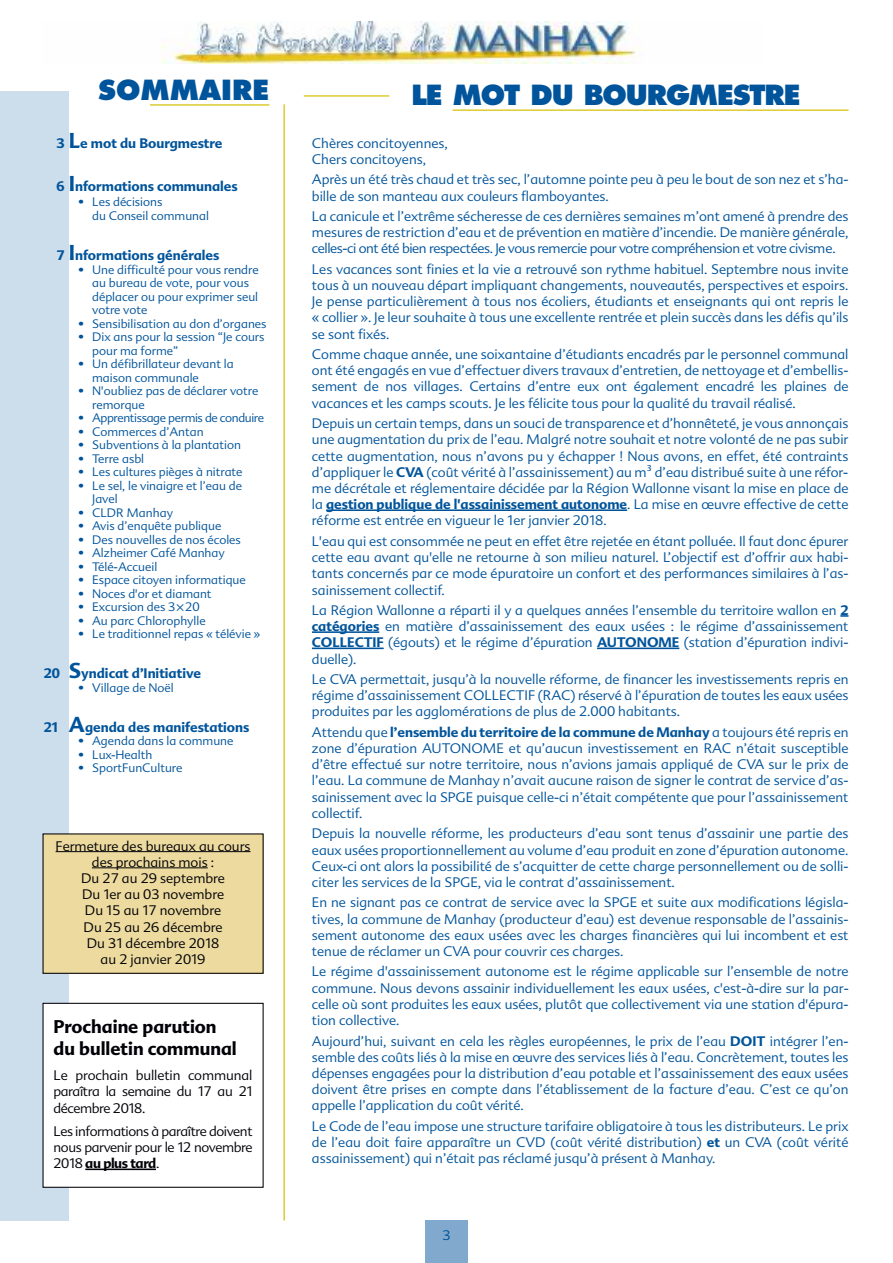
<style>
.page{position:relative;width:893px;height:1263px;background:#fff}
.page>*{position:absolute;margin:0;border:0;box-sizing:border-box;transform-origin:0 0}
.t1{font:800 27px "Futura";letter-spacing:-.04em;color:#00549b}
.t2{font:800 27px "Futura";color:#00549b}
.t3{font:700 18px/21.6px "Advert";color:#000006}
.t4{font:300 13.5px/16.2px "Advert";color:#00549b;text-align:justify}
.t5{font:300 13.5px/16.2px "Advert";letter-spacing:-.005em;color:#000006;text-align:justify}
.t6{font:700 13.5px "Advert";color:#00549b}
.t7{font:300 12px/13.5px "Advert";color:#00549b}
.t8{font:300 12px "Advert";letter-spacing:-.03em;color:#00549b}
.s1{font-size:21px}
.s2{font-family:"Lucida Grande";font-weight:400}
.s3{font-weight:700}
</style>
<div class="page">
<div style="left:0;top:91px;width:69px;height:1129px;background:#ccddeb"></div>
<hr style="left:150px;top:104px;width:119px;height:2px;background:#decc32">
<hr style="left:283px;top:104px;width:2px;height:1116px;background:#decc32">
<hr style="left:326px;top:509px;width:301px;height:2px;background:#00549b">
<svg style="left:840px;top:615px;width:8px;height:2px"></svg>
<hr style="left:312px;top:631px;width:67px;height:2px;background:#00549b">
<hr style="left:312px;top:647px;width:72px;height:2px;background:#00549b">
<hr style="left:597px;top:647px;width:82px;height:2px;background:#00549b">
<img style="left:161px;top:21px;width:475px;height:43px">
<div style="left:425px;top:1220px;width:43px;height:43px;background:#80a9cd"></div>
<hr style="left:304px;top:95px;width:85px;height:2px;background:#decc32">
<hr style="left:453px;top:109px;width:395px;height:2px;background:#decc32">
<div style="left:43px;top:1003px;width:220px;height:184px;background:#fff"></div>
<div style="left:43px;top:1003px;width:221px;height:185px;border:1px solid #000006"></div>
<hr style="left:85px;top:1168px;width:71px;height:2px;background:#000006">
<div style="left:43px;top:834px;width:220px;height:139px;background:#ecda9e"></div>
<div style="left:43px;top:833px;width:221px;height:141px;border:1px solid #000006"></div>
<hr style="left:56px;top:851px;width:195px;height:1px;background:#000006">
<hr style="left:92px;top:867px;width:116px;height:1px;background:#000006">
<h1 class="t2" style="left:98px;top:78px;width:173px">SOMMAIRE</h1>
<p class="t6" style="left:56px;top:135px;width:168px">3 <span class="s1">L</span>e mot du Bourgmestre</p>
<p class="t6" style="left:56px;top:179px;width:183px">6 <span class="s1">I</span>nformations communales</p>
<p class="t7" style="left:92px;top:195px;width:118px;text-indent:-14px">• Les décisions<br>du Conseil communal</p>
<p class="t6" style="left:56px;top:247px;width:165px">7 <span class="s1">I</span>nformations générales</p>
<p class="t7" style="left:92px;top:263px;width:168px;text-indent:-14px">• Une difficulté pour vous rendre au bureau de vote, pour vous déplacer ou pour exprimer seul votre vote</p>
<p class="t7" style="left:78px;top:317px;width:190px">• Sensibilisation au don d’organes</p>
<p class="t7" style="left:92px;top:330px;width:174px;text-indent:-14px">• Dix ans pour la session “Je cours pour ma forme”</p>
<p class="t7" style="left:92px;top:357px;width:143px;text-indent:-14px">• Un défibrillateur devant la maison communale</p>
<p class="t7" style="left:92px;top:384px;width:168px;text-indent:-14px">• N'oubliez pas de déclarer votre remorque</p>
<p class="t8" style="left:78px;top:411px;width:187px">• Apprentissage permis de conduire</p>
<p class="t7" style="left:78px;top:425px;width:127px">• Commerces d’Antan</p>
<p class="t7" style="left:78px;top:438px;width:164px">• Subventions à la plantation</p>
<p class="t7" style="left:78px;top:452px;width:67px">• Terre asbl</p>
<p class="t7" style="left:78px;top:465px;width:166px">• Les cultures pièges à nitrate</p>
<p class="t7" style="left:92px;top:479px;width:151px;text-indent:-14px">• Le sel, le vinaigre et l’eau de<br>Javel</p>
<p class="t7" style="left:78px;top:506px;width:96px">• CLDR Manhay</p>
<p class="t7" style="left:78px;top:519px;width:144px">• Avis d’enquête publique</p>
<p class="t7" style="left:78px;top:533px;width:164px">• Des nouvelles de nos écoles</p>
<p class="t7" style="left:78px;top:546px;width:148px">• Alzheimer Café Manhay</p>
<p class="t7" style="left:78px;top:560px;width:80px">• Télé-Accueil</p>
<p class="t7" style="left:78px;top:573px;width:169px">• Espace citoyen informatique</p>
<p class="t7" style="left:78px;top:587px;width:135px">• Noces d'or et diamant</p>
<p class="t7" style="left:78px;top:600px;width:123px">• Excursion des 3<span class="s2">×</span>20</p>
<p class="t7" style="left:78px;top:614px;width:129px">• Au parc Chlorophylle</p>
<p class="t7" style="left:78px;top:627px;width:183px">• Le traditionnel repas « télévie »</p>
<p class="t6" style="left:44px;top:666px;width:159px">20 <span class="s1">S</span>yndicat d’Initiative</p>
<p class="t7" style="left:78px;top:681px;width:97px">• Village de Noël</p>
<p class="t6" style="left:44px;top:719px;width:207px">21 <span class="s1">A</span>genda des manifestations</p>
<p class="t7" style="left:78px;top:734px;width:157px">• Agenda dans la commune</p>
<p class="t7" style="left:78px;top:748px;width:75px">• Lux-Health</p>
<p class="t7" style="left:78px;top:761px;width:106px">• SportFunCulture</p>
<p class="t5" style="left:56px;top:838px;width:196px;text-align:center">Fermeture des bureaux au cours des prochains mois :<br>Du 27 au 29 septembre<br>Du 1er au 03 novembre<br>Du 15 au 17 novembre<br>Du 25 au 26 décembre<br>Du 31 décembre 2018<br>au 2 janvier 2019</p>
<h2 class="t3" style="left:54px;top:1016px;width:185px">Prochaine parution du bulletin communal</h2>
<p class="t5" style="left:54px;top:1067px;width:200px">Le prochain bulletin communal paraîtra la semaine du 17 au 21 décembre 2018.</p>
<p class="t5" style="left:54px;top:1123px;width:200px">Les informations à paraître doivent nous parvenir pour le 12 novembre 2018 <span class="s3">au plus tard</span>.</p>
<h1 class="t1" style="left:411px;top:83px;width:391px">LE MOT DU BOURGMESTRE</h1>
<p class="t4" style="left:312px;top:135px;width:138px">Chères concitoyennes,<br>Chers concitoyens,</p>
<p class="t4" style="left:312px;top:172px;width:538px">Après un été très chaud et très sec, l’automne pointe peu à peu le bout de son nez et s’ha&shy;bille de son manteau aux couleurs flamboyantes.</p>
<p class="t4" style="left:312px;top:208px;width:538px">La canicule et l’extrême sécheresse de ces dernières semaines m’ont amené à prendre des mesures de restriction d’eau et de prévention en matière d’incendie. De manière générale, celles-ci ont été bien respectées. Je vous remercie pour votre compréhension et votre civisme.</p>
<p class="t4" style="left:312px;top:261px;width:538px">Les vacances sont finies et la vie a retrouvé son rythme habituel. Septembre nous invite tous à un nouveau départ impliquant changements, nouveautés, perspectives et espoirs.<br>Je pense particulièrement à tous nos écoliers, étudiants et enseignants qui ont repris le « collier ». Je leur souhaite à tous une excellente rentrée et plein succès dans les défis qu’ils se sont fixés.</p>
<p class="t4" style="left:312px;top:346px;width:538px">Comme chaque année, une soixantaine d’étudiants encadrés par le personnel communal ont été engagés en vue d’effectuer divers travaux d’entretien, de nettoyage et d’embellis&shy;sement de nos villages. Certains d’entre eux ont également encadré les plaines de vacances et les camps scouts. Je les félicite tous pour la qualité du travail réalisé.</p>
<p class="t4" style="left:312px;top:415px;width:538px">Depuis un certain temps, dans un souci de transparence et d’honnêteté, je vous annonçais une augmentation du prix de l’eau. Malgré notre souhait et notre volonté de ne pas subir cette augmentation, nous n’avons pu y échapper ! Nous avons, en effet, été contraints d’appliquer le <span class="s3">CVA</span> (coût vérité à l’assainissement) au m<span class="s2">³</span> d’eau distribué suite à une réfor&shy;me décrétale et réglementaire décidée par la Région Wallonne visant la mise en place de la <span class="s3">gestion publique de l'assainissement autonome</span>. La mise en œuvre effective de cette réforme est entrée en vigueur le 1er janvier 2018.</p>
<p class="t4" style="left:312px;top:533px;width:538px">L'eau qui est consommée ne peut en effet être rejetée en étant polluée. Il faut donc épurer cette eau avant qu'elle ne retourne à son milieu naturel. L’objectif est d’offrir aux habi&shy;tants concernés par ce mode épuratoire un confort et des performances similaires à l’as&shy;sainissement collectif.</p>
<p class="t4" style="left:312px;top:602px;width:538px">La Région Wallonne a réparti il y a quelques années l’ensemble du territoire wallon en <span class="s3">2 catégories</span> en matière d’assainissement des eaux usées : le régime d’assainissement <span class="s3">COLLECTIF</span> (égouts) et le régime d’épuration <span class="s3">AUTONOME</span> (station d’épuration indivi&shy;duelle).</p>
<p class="t4" style="left:312px;top:671px;width:538px">Le CVA permettait, jusqu’à la nouvelle réforme, de financer les investissements repris en régime d’assainissement COLLECTIF (RAC) réservé à l’épuration de toutes les eaux usées produites par les agglomérations de plus de 2.000 habitants.</p>
<p class="t4" style="left:312px;top:724px;width:538px">Attendu que <span class="s3">l’ensemble du territoire de la commune de Manhay</span> a toujours été repris en zone d’épuration AUTONOME et qu’aucun investissement en RAC n’était susceptible d’être effectué sur notre territoire, nous n’avions jamais appliqué de CVA sur le prix de l’eau. La commune de Manhay n’avait aucune raison de signer le contrat de service d’as&shy;sainissement avec la SPGE puisque celle-ci n’était compétente que pour l’assainissement collectif.</p>
<p class="t4" style="left:312px;top:825px;width:538px">Depuis la nouvelle réforme, les producteurs d’eau sont tenus d’assainir une partie des eaux usées proportionnellement au volume d’eau produit en zone d’épuration autonome.<br>Ceux-ci ont alors la possibilité de s’acquitter de cette charge personnellement ou de solli&shy;citer les services de la SPGE, via le contrat d’assainissement.</p>
<p class="t4" style="left:312px;top:895px;width:538px">En ne signant pas ce contrat de service avec la SPGE et suite aux modifications législa&shy;tives, la commune de Manhay (producteur d’eau) est devenue responsable de l’assainis&shy;sement autonome des eaux usées avec les charges financières qui lui incombent et est tenue de réclamer un CVA pour couvrir ces charges.</p>
<p class="t4" style="left:312px;top:964px;width:538px">Le régime d'assainissement autonome est le régime applicable sur l’ensemble de notre commune. Nous devons assainir individuellement les eaux usées, c'est-à-dire sur la par&shy;celle où sont produites les eaux usées, plutôt que collectivement via une station d'épura&shy;tion collective.</p>
<p class="t4" style="left:312px;top:1033px;width:538px">Aujourd’hui, suivant en cela les règles européennes, le prix de l’eau <span class="s3">DOIT</span> intégrer l’en&shy;semble des coûts liés à la mise en œuvre des services liés à l’eau. Concrètement, toutes les dépenses engagées pour la distribution d’eau potable et l’assainissement des eaux usées doivent être prises en compte dans l’établissement de la facture d’eau. C’est ce qu’on appelle l’application du coût vérité.</p>
<p class="t4" style="left:312px;top:1118px;width:538px">Le Code de l’eau impose une structure tarifaire obligatoire à tous les distributeurs. Le prix de l’eau doit faire apparaître un CVD (coût vérité distribution) <span class="s3">et</span> un CVA (coût vérité assainissement) qui n’était pas réclamé jusqu’à présent à Manhay.</p>
<p class="t4" style="left:442px;top:1227px;width:10px">3</p>
</div>
